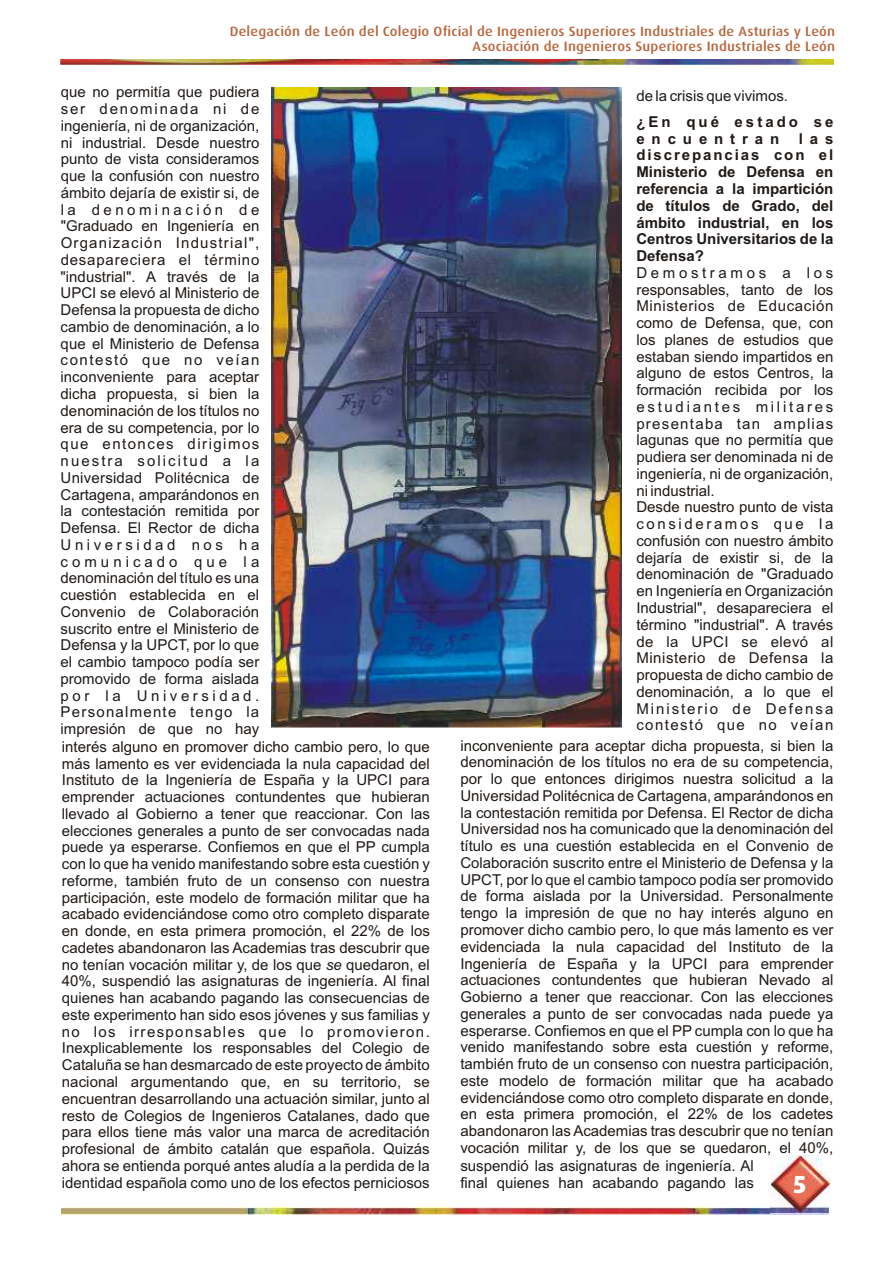
<style>
.page{position:relative;width:893px;height:1263px;background:#fff}
.page>*{position:absolute;margin:0;border:0;box-sizing:border-box;transform-origin:0 0}
.t1{font:800 24.6px "Dax";color:#fff}
.t2{font:15px/16.8px "Arial";color:#1f1a17;text-align:justify}
.t3{font:700 15px/16.8px "Arial";color:#1f1a17;text-align:justify}
.t4{font:700 15px/16.8px "Arial";letter-spacing:.33em;color:#1f1a17}
.t5{font:500 13.5px/15.3px "Dax";color:#b8663d;text-align:right;scale:1.1 1}
.s1{font-style:italic}
</style>
<div class="page">
<img style="left:61px;top:59px;width:773px;height:5px">
<img style="left:62px;top:1208px;width:708px;height:6px">
<img style="left:770px;top:1155px;width:59px;height:59px">
<img style="left:271px;top:87px;width:350px;height:640px">
<p class="t5" style="left:230px;top:25px;width:552px">Delegación de León del Colegio Oficial de Ingenieros Superiores Industriales de Asturias y León<br>Asociación de Ingenieros Superiores Industriales de León</p>
<p class="t2" style="left:61px;top:85px;width:200px">que no permitía que pudiera ser denominada ni de ingeniería, ni de organización, ni industrial. Desde nuestro punto de vista consideramos que la confusión con nuestro ámbito dejaría de existir si, de la denominación de "Graduado en Ingeniería en Organización Industrial", desapareciera el término "industrial". A través de la UPCI se elevó al Ministerio de Defensa la propuesta de dicho cambio de denominación, a lo que el Ministerio de Defensa contestó que no veían inconveniente para aceptar dicha propuesta, si bien la denominación de los títulos no era de su competencia, por lo que entonces dirigimos nuestra solicitud a la Universidad Politécnica de Cartagena, amparándonos en la contestación remitida por Defensa. El Rector de dicha Universidad nos ha comunicado que la denominación del título es una cuestión establecida en el Convenio de Colaboración suscrito entre el Ministerio de Defensa y la UPCT, por lo que el cambio tampoco podía ser promovido de forma aislada por la Universidad.<br>Personalmente tengo la impresión de que no hay</p>
<p class="t2" style="left:62px;top:739px;width:369px">interés alguno en promover dicho cambio pero, lo que más lamento es ver evidenciada la nula capacidad del Instituto de la Ingeniería de España y la UPCI para emprender actuaciones contundentes que hubieran llevado al Gobierno a tener que reaccionar. Con las elecciones generales a punto de ser convocadas nada puede ya esperarse. Confiemos en que el PP cumpla con lo que ha venido manifestando sobre esta cuestión y reforme, también fruto de un consenso con nuestra participación, este modelo de formación militar que ha acabado evidenciándose como otro completo disparate en donde, en esta primera promoción, el 22% de los cadetes abandonaron las Academias tras descubrir que no tenían vocación militar y, de los que <span class="s1">se</span> quedaron, el 40%, suspendió las asignaturas de ingeniería. Al final quienes han acabando pagando las consecuencias de este experimento han sido esos jóvenes y sus familias y no los irresponsables que lo promovieron.<br>Inexplicablemente los responsables del Colegio de Cataluña se han desmarcado de este proyecto de ámbito nacional argumentando que, en su territorio, se encuentran desarrollando una actuación similar, junto al resto de Colegios de Ingenieros Catalanes, dado que para ellos tiene más valor una marca de acreditación profesional de ámbito catalán que española. Quizás ahora se entienda porqué antes aludía a la perdida de la identidad española como uno de los efectos perniciosos</p>
<p class="t2" style="left:636px;top:89px;width:153px">de la crisis que vivimos.</p>
<p class="t4" style="left:636px;top:115px;width:198px">¿En qué estado se encuentran</p>
<p class="t3" style="left:636px;top:131px;width:199px;text-indent:162px">las discrepancias con el Ministerio de Defensa en referencia a la impartición de títulos de Grado, del ámbito industrial, en los Centros Universitarios de la Defensa?</p>
<p class="t2" style="left:636px;top:265px;width:199px;text-align:left">Demostramos a los responsables, tanto de los<br>Ministerios de Educación como de Defensa, que, con los planes de estudios que estaban siendo impartidos en alguno de estos Centros, la formación recibida por los estudiantes militares presentaba tan amplias lagunas que no permitía que pudiera ser denominada ni de ingeniería, ni de organización, ni industrial.<br>Desde nuestro punto de vista consideramos que la confusión con nuestro ámbito dejaría de existir si, de la denominación de "Graduado en Ingeniería en Organización<br>Industrial", desapareciera el término "industrial". A través de la UPCI se elevó al<br>Ministerio de Defensa la propuesta de dicho cambio de denominación, a lo que el<br>Ministerio de Defensa contestó que no veían</p>
<p class="t2" style="left:460px;top:738px;width:374px">inconveniente para aceptar dicha propuesta, si bien la denominación de los títulos no era de su competencia, por lo que entonces dirigimos nuestra solicitud a la Universidad Politécnica de Cartagena, amparándonos en la contestación remitida por Defensa. El Rector de dicha Universidad nos ha comunicado que la denominación del título es una cuestión establecida en el Convenio de Colaboración suscrito entre el Ministerio de Defensa y la UPCT, por lo que el cambio tampoco podía ser promovido de forma aislada por la Universidad. Personalmente tengo la impresión de que no hay interés alguno en promover dicho cambio pero, lo que más lamento es ver evidenciada la nula capacidad del Instituto de la Ingeniería de España y la UPCI para emprender actuaciones contundentes que hubieran Nevado al Gobierno a tener que reaccionar. Con las elecciones generales a punto de ser convocadas nada puede ya esperarse. Confiemos en que el PP cumpla con lo que ha venido manifestando sobre esta cuestión y reforme, también fruto de un consenso con nuestra participación, este modelo de formación militar que ha acabado evidenciándose como otro completo disparate en donde, en esta primera promoción, el 22% de los cadetes abandonaron las Academias tras descubrir que no tenían vocación militar y, de los que se quedaron, el 40%,</p>
<p class="t2" style="left:460px;top:1159px;width:295px">suspendió las asignaturas de ingeniería. Al final quienes han acabando pagando las</p>
<h1 class="t1" style="left:793px;top:1174px;width:16px">5</h1>
</div>
